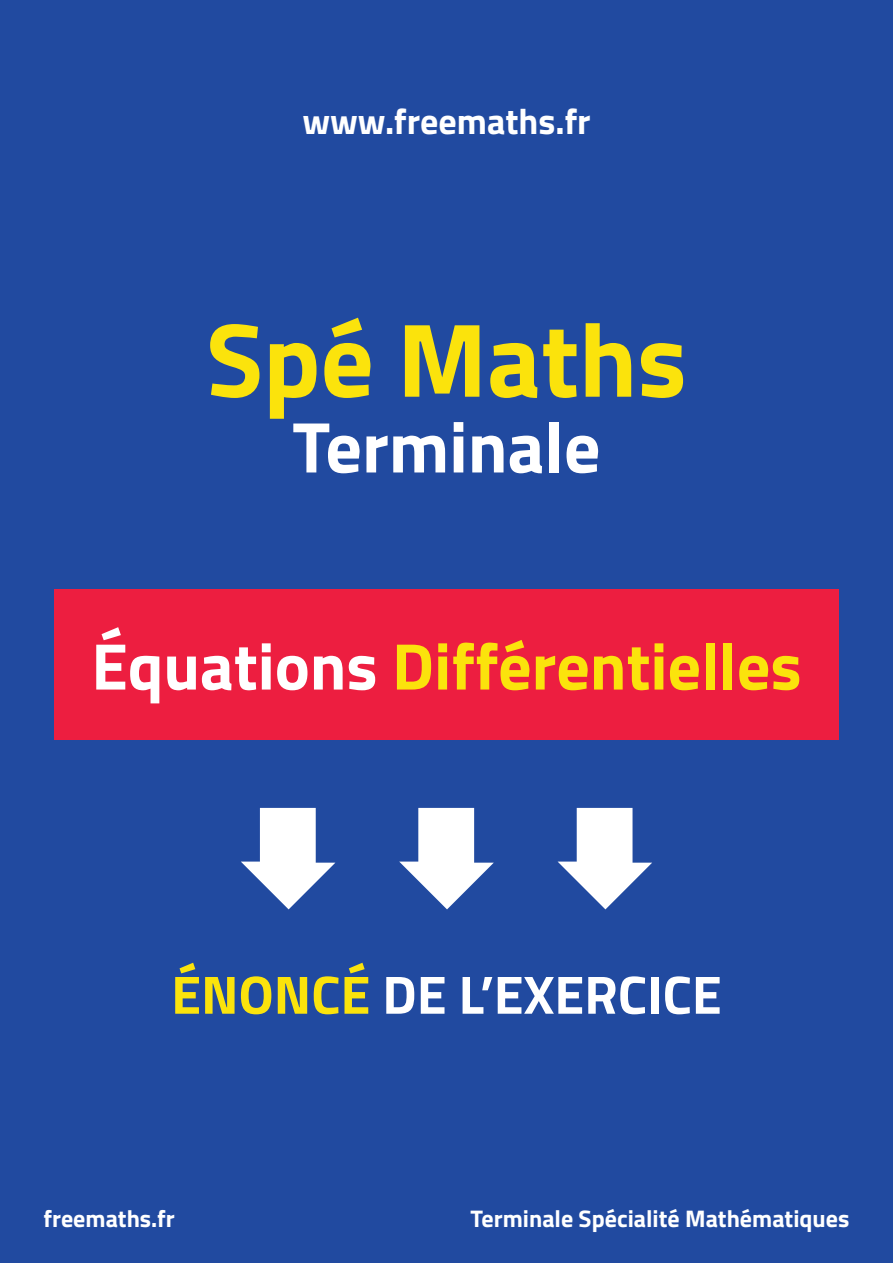
<style>
.page{position:relative;width:893px;height:1263px;background:#214aa0}
.page>*{position:absolute;margin:0;border:0;box-sizing:border-box;transform-origin:0 0}
.t1{font:700 105px "Titillium";color:#fbe30c}
.t2{font:700 72px "Titillium";color:#fff}
.t3{font:700 66px "Titillium";color:#fbe30c}
.t4{font:700 54px "Titillium";color:#fff}
.t5{font:700 36px "Titillium";color:#fff}
.t6{font:700 24px "Titillium";color:#fff}
.s1{color:#fff}
.s2{color:#fbe30c}
</style>
<div class="page">
<svg style="left:241px;top:808px;width:94px;height:101px"></svg>
<svg style="left:399px;top:808px;width:95px;height:101px"></svg>
<svg style="left:558px;top:808px;width:94px;height:101px"></svg>
<div style="left:54px;top:589px;width:785px;height:151px;background:#ed1e40"></div>
<h3 class="t5" style="left:302px;top:94px;width:290px">www.freemaths.fr</h3>
<h1 class="t1" style="left:206px;top:280px;width:482px">Spé Maths</h1>
<h2 class="t2" style="left:292px;top:392px;width:310px">Terminale</h2>
<p class="t3" style="left:91px;top:616px;width:712px"><span class="s1">Équations</span> Différentielles</p>
<h3 class="t4" style="left:171px;top:953px;width:552px"><span class="s2">ÉNONCÉ</span> DE L’EXERCICE</h3>
<p class="t6" style="left:44px;top:1200px;width:133px">freemaths.fr</p>
<p class="t6" style="left:471px;top:1200px;width:380px">Terminale Spécialité Mathématiques</p>
</div>
